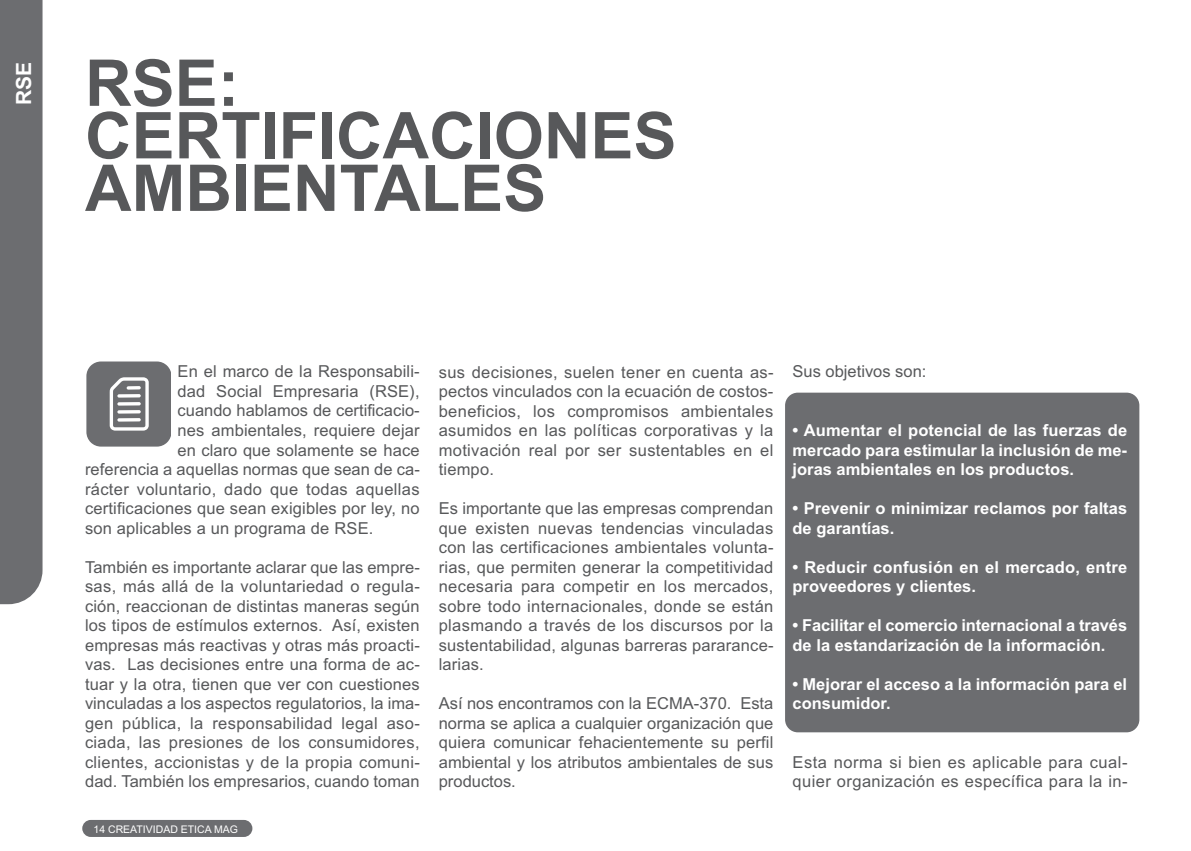
<style>
.page{position:relative;width:1191px;height:851px;background:#fff}
.page>*{position:absolute;margin:0;border:0;box-sizing:border-box;transform-origin:0 0}
.t1{font:700 64.5px/52.5px "Arial";color:#57585a}
.t2{font:700 21px "Arial";color:#fff}
.t3{font:16.5px/19.5px "Arial";letter-spacing:.01em;color:#57585a;text-align:justify}
.t4{font:700 16.5px/19.5px "Arial";color:#fff}
.t5{font:10.5px "Arial";color:#fff}
</style>
<div class="page">
<div style="left:785px;top:392px;width:354px;height:340px;background:#6c6d70;border-radius:13px"></div>
<div style="left:0;top:0;width:43px;height:604px;background:#6c6d70"></div>
<div style="left:82px;top:819px;width:170px;height:17px;background:#6c6d70;border-radius:9px"></div>
<svg style="left:86px;top:361px;width:84px;height:85px;background:#7d7e80"></svg>
<hr style="left:117px;top:394px;width:24px;height:3px;background:#fff;border-radius:2px">
<hr style="left:117px;top:402px;width:24px;height:3px;background:#fff;border-radius:2px">
<hr style="left:117px;top:410px;width:24px;height:3px;background:#fff;border-radius:2px">
<hr style="left:117px;top:418px;width:24px;height:3px;background:#fff;border-radius:2px">
<hr style="left:127px;top:386px;width:14px;height:3px;background:#fff;border-radius:2px">
<p class="t2" style="left:12px;top:105px;width:45px;rotate:-90deg">RSE</p>
<h1 class="t1" style="left:85px;top:57px;width:593px">RSE:<br>CERTIFICACIONES<br>AMBIENTALES</h1>
<p class="t3" style="left:178px;top:362px;width:243px">En el marco de la Responsabili-</p>
<p class="t3" style="left:178px;top:381px;width:243px">dad Social Empresaria (RSE),</p>
<p class="t3" style="left:178px;top:401px;width:243px">cuando hablamos de certificacio-</p>
<p class="t3" style="left:178px;top:420px;width:243px">nes ambientales, requiere dejar</p>
<p class="t3" style="left:178px;top:440px;width:243px">en claro que solamente se hace</p>
<p class="t3" style="left:85px;top:459px;width:336px">referencia a aquellas normas que sean de ca-</p>
<p class="t3" style="left:85px;top:479px;width:336px">rácter voluntario, dado que todas aquellas</p>
<p class="t3" style="left:85px;top:498px;width:336px">certificaciones que sean exigibles por ley, no</p>
<p class="t3" style="left:85px;top:518px;width:290px">son aplicables a un programa de RSE.</p>
<p class="t3" style="left:85px;top:557px;width:336px">También es importante aclarar que las empre&shy;sas, más allá de la voluntariedad o regula&shy;ción, reaccionan de distintas maneras según los tipos de estímulos externos. Así, existen empresas más reactivas y otras más proacti&shy;vas. Las decisiones entre una forma de ac&shy;tuar y la otra, tienen que ver con cuestiones vinculadas a los aspectos regulatorios, la ima&shy;gen pública, la responsabilidad legal aso&shy;ciada, las presiones de los consumidores, clientes, accionistas y de la propia comuni&shy;dad. También los empresarios, cuando toman</p>
<p class="t5" style="left:93px;top:823px;width:146px">14 CREATIVIDAD ETICA MAG</p>
<p class="t3" style="left:439px;top:362px;width:336px">sus decisiones, suelen tener en cuenta as&shy;pectos vinculados con la ecuación de costos&shy;beneficios, los compromisos ambientales asumidos en las políticas corporativas y la motivación real por ser sustentables en el tiempo.</p>
<p class="t3" style="left:439px;top:498px;width:336px">Es importante que las empresas comprendan que existen nuevas tendencias vinculadas con las certificaciones ambientales volunta&shy;rias, que permiten generar la competitividad necesaria para competir en los mercados, sobre todo internacionales, donde se están plasmando a través de los discursos por la sustentabilidad, algunas barreras pararance&shy;larias.</p>
<p class="t3" style="left:439px;top:693px;width:336px">Así nos encontramos con la ECMA-370. Esta norma se aplica a cualquier organización que quiera comunicar fehacientemente su perfil ambiental y los atributos ambientales de sus productos.</p>
<p class="t3" style="left:792px;top:362px;width:135px">Sus objetivos son:</p>
<p class="t4" style="left:792px;top:420px;width:336px;text-align:justify">• Aumentar el potencial de las fuerzas de mercado para estimular la inclusión de me&shy;joras ambientales en los productos.</p>
<p class="t4" style="left:792px;top:498px;width:336px">• Prevenir o minimizar reclamos por faltas de garantías.</p>
<p class="t4" style="left:792px;top:557px;width:336px">• Reducir confusión en el mercado, entre proveedores y clientes.</p>
<p class="t4" style="left:792px;top:615px;width:336px">• Facilitar el comercio internacional a través de la estandarización de la información.</p>
<p class="t4" style="left:792px;top:674px;width:336px">• Mejorar el acceso a la información para el consumidor.</p>
<p class="t3" style="left:792px;top:752px;width:336px">Esta norma si bien es aplicable para cual&shy;quier organización es específica para la in-</p>
</div>
